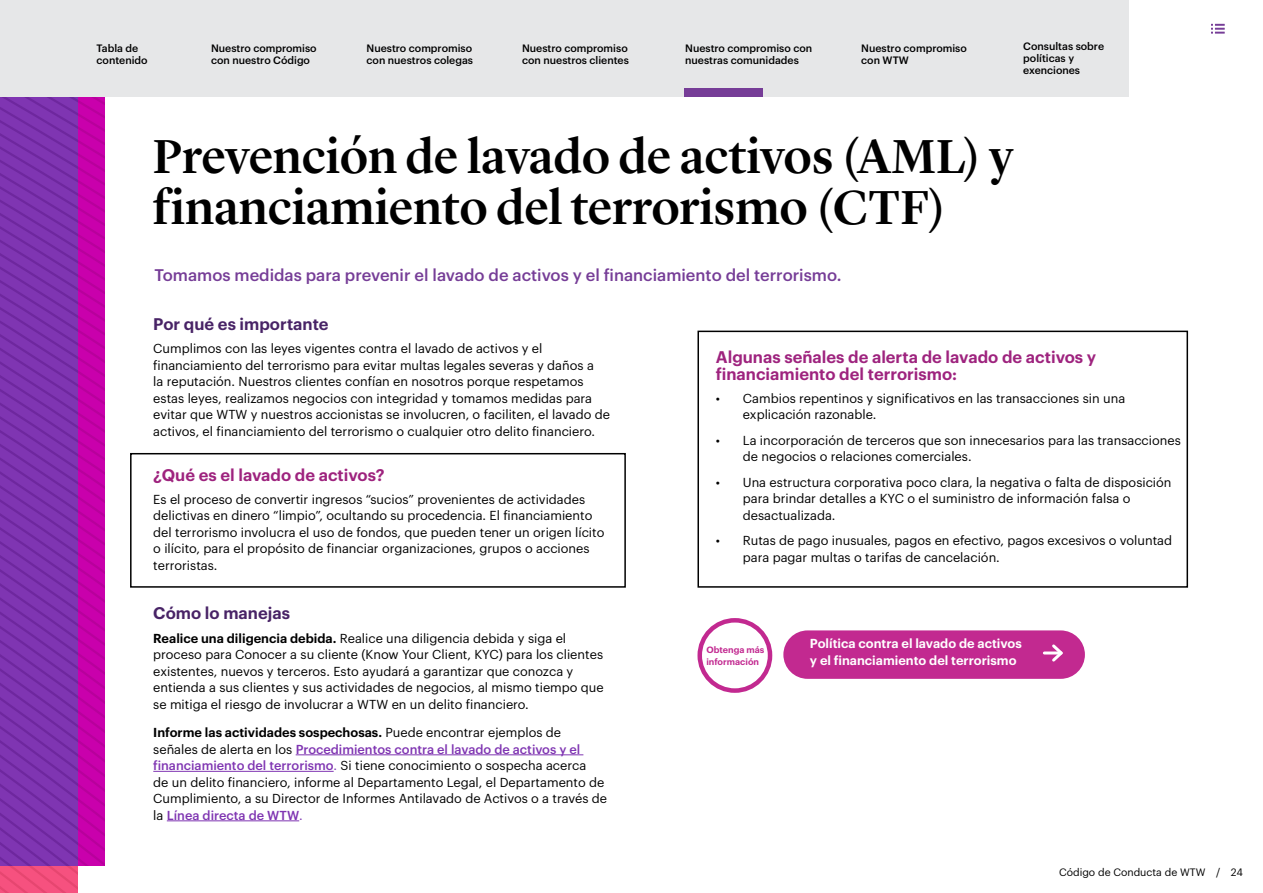
<style>
.page{position:relative;width:1263px;height:893px;background:#fff}
.page>*{position:absolute;margin:0;border:0;box-sizing:border-box;transform-origin:0 0}
.t1{font:500 49.5px/51px "Lyon Display";letter-spacing:-.005em;color:#000}
.t2{font:600 16.5px/16.5px "Graphik";color:#9e237e}
.t3{font:500 16.5px "Graphik";color:#763d97}
.t4{font:600 16.5px "Graphik";color:#482366}
.t5{font:12.75px/16.5px "Graphik";color:#000}
.t6{font:600 12.75px/16.5px "Graphik";color:#fff}
.t7{font:500 10.5px/12px "Graphik";color:#000}
.t8{font:10.5px "Graphik";color:#000}
.t9{font:600 9px/12px "Graphik";color:#c22990}
.s1{font-weight:600}
.s2{font-weight:500;color:#7f35b2}
.s3{color:#7f35b2}
</style>
<div class="page">
<svg style="left:0;top:96px;width:105px;height:797px;background:#9029ac"></svg>
<hr style="left:296px;top:754px;width:287px;height:1px;background:#7f35b2">
<hr style="left:153px;top:771px;width:181px;height:1px;background:#7f35b2">
<hr style="left:167px;top:820px;width:132px;height:1px;background:#7f35b2">
<div style="left:130px;top:453px;width:496px;height:135px;border:2px solid #000"></div>
<div style="left:697px;top:331px;width:491px;height:257px;border:2px solid #000"></div>
<div style="left:783px;top:630px;width:302px;height:49px;background:#c22990;border-radius:24px"></div>
<hr style="left:1044px;top:651px;width:17px;height:3px;background:#fff">
<svg style="left:1049px;top:644px;width:14px;height:18px"></svg>
<div style="left:697px;top:618px;width:75px;height:75px;border:4px solid #c22990;border-radius:50%"></div>
<svg style="left:1211px;top:24px;width:14px;height:10px"></svg>
<div style="left:0;top:0;width:1128px;height:96px;background:#e6e7e8"></div>
<div style="left:684px;top:88px;width:79px;height:8px;background:#763d97"></div>
<p class="t7" style="left:685px;top:41px;width:128px">Nuestro compromiso con nuestras comunidades</p>
<p class="t7" style="left:1023px;top:39px;width:82px">Consultas sobre políticas y exenciones</p>
<p class="t7" style="left:97px;top:41px;width:53px">Tabla de contenido</p>
<p class="t7" style="left:367px;top:41px;width:108px">Nuestro compromiso con nuestros colegas</p>
<p class="t7" style="left:522px;top:41px;width:108px">Nuestro compromiso con nuestros clientes</p>
<p class="t7" style="left:861px;top:41px;width:107px">Nuestro compromiso con WTW</p>
<p class="t7" style="left:211px;top:41px;width:107px">Nuestro compromiso con nuestro Código</p>
<h1 class="t1" style="left:153px;top:127px;width:862px">Prevención de lavado de activos (AML) y financiamiento del terrorismo (CTF)</h1>
<p class="t3" style="left:154px;top:263px;width:689px">Tomamos medidas para prevenir el lavado de activos y el financiamiento del terrorismo.</p>
<p class="t4" style="left:153px;top:311px;width:177px">Por qué es importante</p>
<p class="t5" style="left:153px;top:339px;width:458px">Cumplimos con las leyes vigentes contra el lavado de activos y el financiamiento del terrorismo para evitar multas legales severas y daños a<br>la reputación. Nuestros clientes confían en nosotros porque respetamos estas leyes, realizamos negocios con integridad y tomamos medidas para evitar que WTW y nuestros accionistas se involucren, o faciliten, el lavado de activos, el financiamiento del terrorismo o cualquier otro delito financiero.</p>
<p class="t2" style="left:153px;top:465px;width:233px">¿Qué es el lavado de activos?</p>
<p class="t5" style="left:153px;top:490px;width:453px">Es el proceso de convertir ingresos “sucios” provenientes de actividades delictivas en dinero “limpio”, ocultando su procedencia. El financiamiento del terrorismo involucra el uso de fondos, que pueden tener un origen lícito o ilícito, para el propósito de financiar organizaciones, grupos o acciones terroristas.</p>
<p class="t4" style="left:153px;top:601px;width:138px">Cómo lo manejas</p>
<p class="t5" style="left:153px;top:629px;width:452px"><span class="s1">Realice una diligencia debida.</span> Realice una diligencia debida y siga el proceso para Conocer a su cliente (Know Your Client, KYC) para los clientes existentes, nuevos y terceros. Esto ayudará a garantizar que conozca y entienda a sus clientes y sus actividades de negocios, al mismo tiempo que se mitiga el riesgo de involucrar a WTW en un delito financiero.</p>
<p class="t5" style="left:153px;top:723px;width:455px"><span class="s1">Informe las actividades sospechosas.</span> Puede encontrar ejemplos de señales de alerta en los <span class="s2">Procedimientos contra el lavado de activos y el financiamiento del terrorismo</span><span class="s3">.</span> Si tiene conocimiento o sospecha acerca<br>de un delito financiero, informe al Departamento Legal, el Departamento de Cumplimiento, a su Director de Informes Antilavado de Activos o a través de la <span class="s2">Línea directa de WTW</span><span class="s3">.</span></p>
<p class="t2" style="left:716px;top:347px;width:382px">Algunas señales de alerta de lavado de activos y financiamiento del terrorismo:</p>
<p class="t5" style="left:743px;top:389px;width:384px;text-indent:-27px">• Cambios repentinos y significativos en las transacciones sin una explicación razonable.</p>
<p class="t5" style="left:743px;top:431px;width:439px;text-indent:-27px">• La incorporación de terceros que son innecesarios para las transacciones de negocios o relaciones comerciales.</p>
<p class="t5" style="left:743px;top:473px;width:430px;text-indent:-27px">• Una estructura corporativa poco clara, la negativa o falta de disposición para brindar detalles a KYC o el suministro de información falsa o desactualizada.</p>
<p class="t5" style="left:743px;top:531px;width:431px;text-indent:-27px">• Rutas de pago inusuales, pagos en efectivo, pagos excesivos o voluntad para pagar multas o tarifas de cancelación.</p>
<p class="t6" style="left:810px;top:634px;width:213px">Política contra el lavado de activos y el financiamiento del terrorismo</p>
<p class="t9" style="left:706px;top:643px;width:59px">Obtenga más información</p>
<p class="t8" style="left:1059px;top:864px;width:185px">Código de Conducta de WTW / 24</p>
</div>
